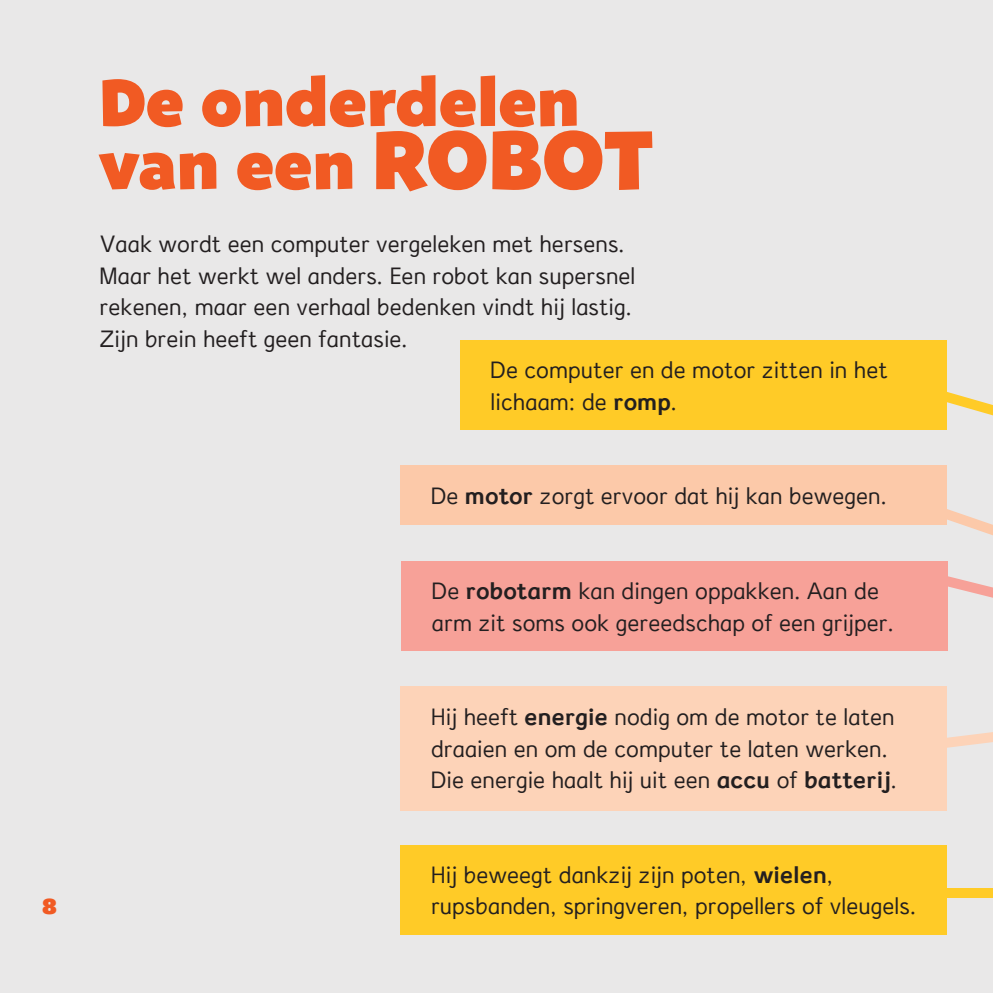
<style>
.page{position:relative;width:993px;height:993px;background:#fff}
.page>*{position:absolute;margin:0;border:0;box-sizing:border-box;transform-origin:0 0}
.t1{font:66.5px/63px "Bango Pro";color:#f15a23}
.t2{font:22.75px/31.5px "Zwijsendyslexieprint";color:#231f20}
.t3{font:21px "Univers LT Std X Black";color:#f15a23}
.s1{font-size:82.25px}
.s2{font-weight:700}
</style>
<div class="page">
<div style="left:0;top:0;width:992px;height:992px;background:#e9e8e8"></div>
<div style="left:460px;top:340px;width:486px;height:90px;background:#ffcb27"></div>
<div style="left:401px;top:844px;width:545px;height:90px;background:#ffcb27"></div>
<div style="left:401px;top:561px;width:546px;height:89px;background:#f7a198"></div>
<div style="left:401px;top:686px;width:545px;height:124px;background:#fdd3b8"></div>
<svg style="left:946px;top:491px;width:46px;height:44px"></svg>
<div style="left:401px;top:465px;width:545px;height:60px;background:#fcc9a9"></div>
<svg style="left:947px;top:567px;width:45px;height:36px"></svg>
<svg style="left:946px;top:728px;width:46px;height:21px"></svg>
<div style="left:928px;top:887px;width:64px;height:10px;background:#ffcb27"></div>
<svg style="left:946px;top:388px;width:46px;height:34px"></svg>
<p class="t3" style="left:42px;top:894px;width:16px">8</p>
<h1 class="t1" style="left:99px;top:79px;width:555px">De onderdelen van een <span class="s1">ROBOT</span></h1>
<p class="t2" style="left:99px;top:230px;width:537px">Vaak wordt een computer vergeleken met hersens.<br>Maar het werkt wel anders. Een robot kan supersnel rekenen, maar een verhaal bedenken vindt hij lastig.<br>Zijn brein heeft geen fantasie.</p>
<p class="t2" style="left:490px;top:356px;width:398px">De computer en de motor zitten in het lichaam: de <span class="s2">romp</span>.</p>
<p class="t2" style="left:430px;top:482px;width:457px">De <span class="s2">motor</span> zorgt ervoor dat hij kan bewegen.</p>
<p class="t2" style="left:431px;top:576px;width:464px">De <span class="s2">robotarm</span> kan dingen oppakken. Aan de arm zit soms ook gereedschap of een grijper.</p>
<p class="t2" style="left:430px;top:702px;width:468px">Hij heeft <span class="s2">energie</span> nodig om de motor te laten draaien en om de computer te laten werken.<br>Die energie haalt hij uit een <span class="s2">accu</span> of <span class="s2">batterij</span>.</p>
<p class="t2" style="left:430px;top:860px;width:487px">Hij beweegt dankzij zijn poten, <span class="s2">wielen</span>, rupsbanden, springveren, propellers of vleugels.</p>
</div>
